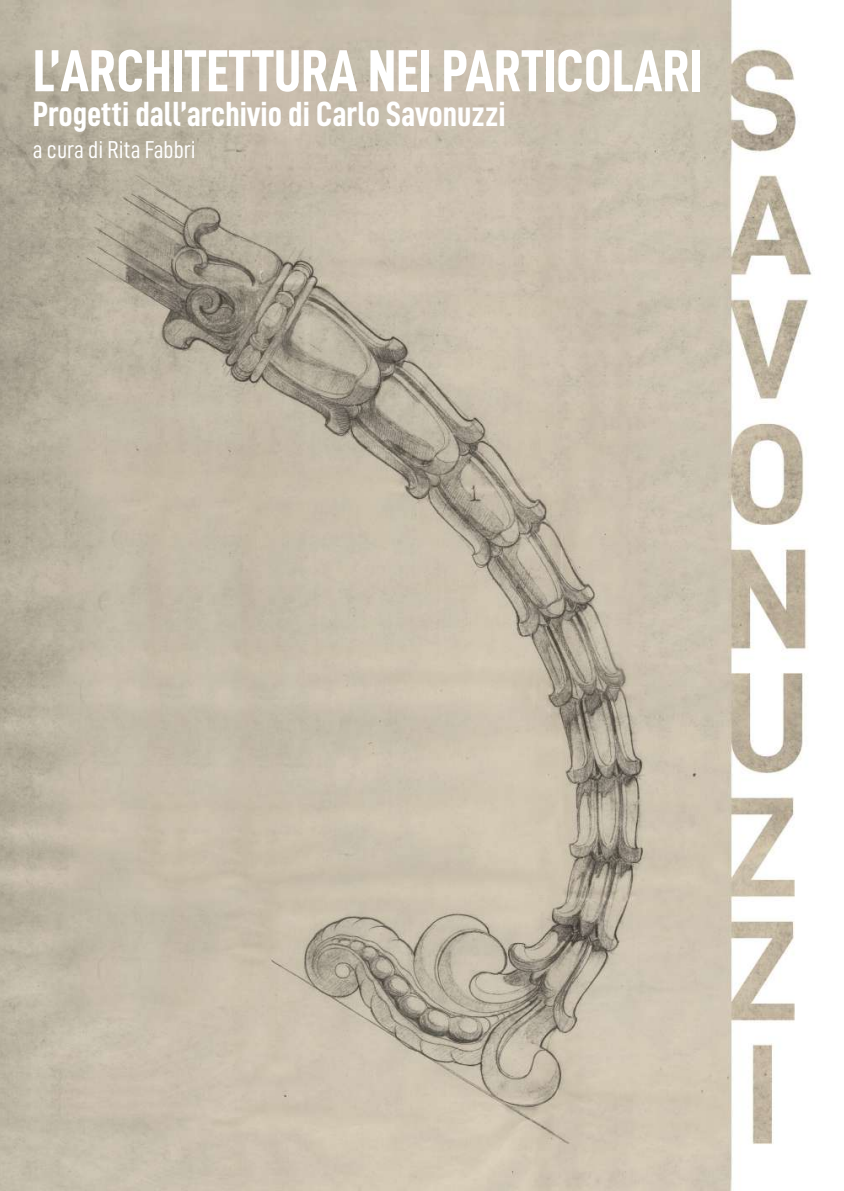
<style>
.page{position:relative;width:844px;height:1191px;background:#fff}
.page>*{position:absolute;margin:0;border:0;box-sizing:border-box;transform-origin:0 0}
.t1{font:59.5px "D DIN Condensed Bold";color:#fff}
.t2{font:35px "D DIN Condensed Bold";color:#fff}
.t3{font:24.5px "D DIN Condensed";color:#fff}
</style>
<div class="page">
<img style="left:0;top:0;width:813px;height:1191px">
<h1 class="t1" style="left:33px;top:38px;width:671px">L’ARCHITETTURA NEI PARTICOLARI</h1>
<p class="t2" style="left:33px;top:95px;width:474px">Progetti dall’archivio di Carlo Savonuzzi</p>
<p class="t3" style="left:33px;top:136px;width:164px">a cura di Rita Fabbri</p>
</div>
